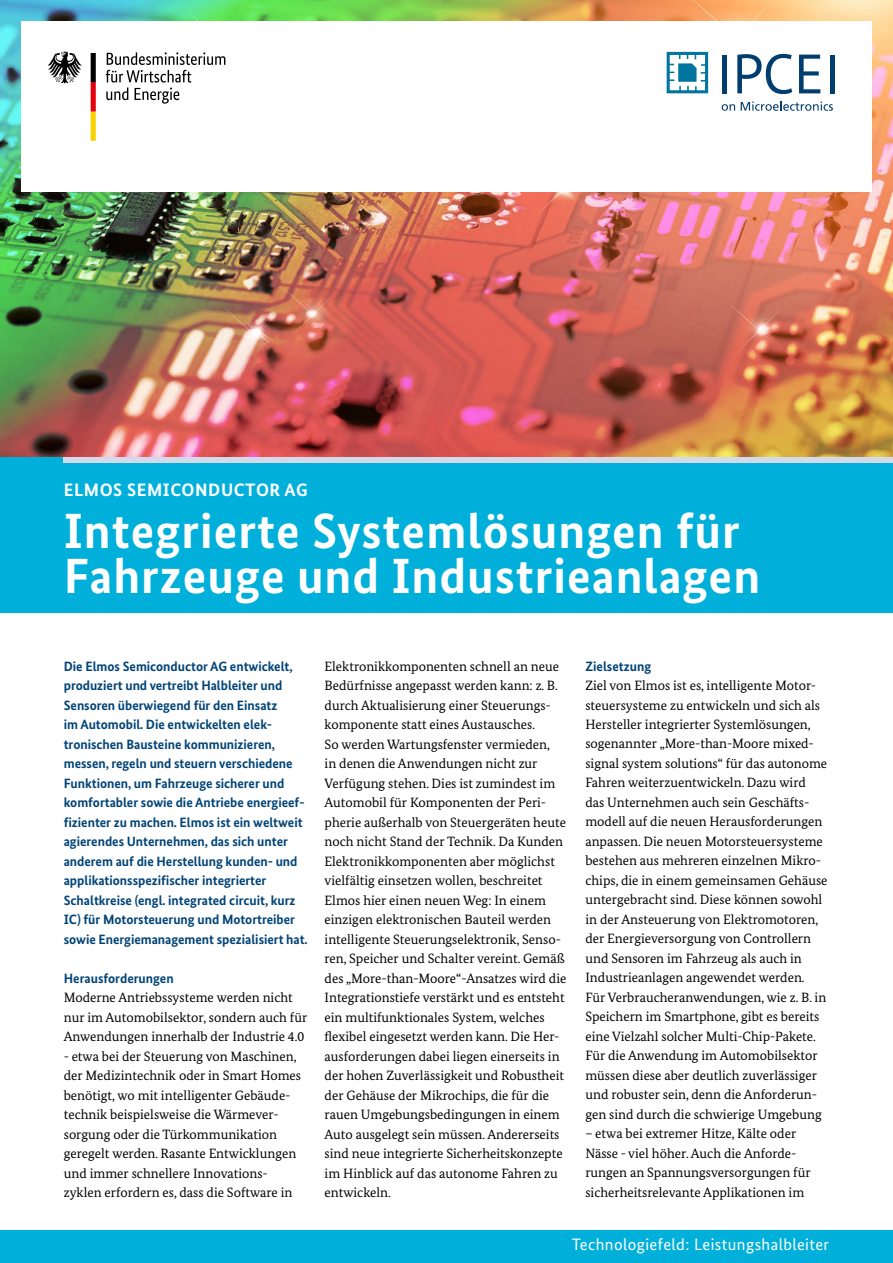
<style>
.page{position:relative;width:893px;height:1263px;background:#fff}
.page>*{position:absolute;margin:0;border:0;box-sizing:border-box;transform-origin:0 0}
.t1{font:700 49.5px/45px "Bundes Sans";letter-spacing:.02em;color:#fff}
.t2{font:700 18px "Bundes Sans";letter-spacing:.03em;color:#fff}
.t3{font:16.5px "Bundes Sans";letter-spacing:.025em;color:#fff}
.t4{font:13.5px/19.5px "Bundes Serif";color:#000}
.t5{font:700 13.5px/19.5px "Bundes Sans";letter-spacing:-.005em;color:#004377}
</style>
<div class="page">
<div style="left:0;top:0;width:893px;height:612px;background:#00b0db"></div>
<img style="left:0;top:0;width:893px;height:456px">
<div style="left:21px;top:21px;width:851px;height:170px;background:#fff"></div>
<div style="left:722px;top:55px;width:5px;height:38px;background:#003e70"></div>
<svg style="left:737px;top:54px;width:55px;height:40px"></svg>
<svg style="left:799px;top:55px;width:21px;height:38px"></svg>
<hr style="left:830px;top:55px;width:4px;height:38px;background:#003e70">
<svg style="left:722px;top:104px;width:13px;height:7px"></svg>
<svg style="left:741px;top:101px;width:92px;height:10px"></svg>
<div style="left:667px;top:52px;width:41px;height:41px;border:3px solid #00759f"></div>
<svg style="left:668px;top:53px;width:39px;height:39px"></svg>
<svg style="left:48px;top:52px;width:34px;height:31px"></svg>
<svg style="left:91px;top:53px;width:5px;height:88px"></svg>
<svg style="left:106px;top:52px;width:119px;height:52px"></svg>
<div style="left:0;top:1230px;width:893px;height:33px;background:#00b0db"></div>
<div style="left:64px;top:457px;width:829px;height:5px;background:#d3dbea"></div>
<h2 class="t2" style="left:64px;top:478px;width:245px">ELMOS SEMICONDUCTOR AG</h2>
<h1 class="t1" style="left:64px;top:508px;width:698px">Integrierte Systemlösungen für<br>Fahrzeuge und Industrieanlagen</h1>
<p class="t5" style="left:64px;top:656px;width:246px">Die Elmos Semiconductor AG entwickelt, produziert und vertreibt Halbleiter und Sensoren überwiegend für den Einsatz<br>im Automobil. Die entwickelten elek&shy;tronischen Bausteine kommunizieren, messen, regeln und steuern verschiedene Funktionen, um Fahrzeuge sicherer und komfortabler sowie die Antriebe energieef&shy;fizienter zu machen. Elmos ist ein weltweit agierendes Unternehmen, das sich unter anderem auf die Herstellung kunden- und applikationsspezifischer integrierter Schaltkreise (engl. integrated circuit, kurz IC) für Motorsteuerung und Motortreiber sowie Energiemanagement spezialisiert hat.</p>
<p class="t5" style="left:64px;top:968px;width:111px">Herausforderungen</p>
<p class="t4" style="left:64px;top:988px;width:245px">Moderne Antriebssysteme werden nicht nur im Automobilsektor, sondern auch für<br>Anwendungen innerhalb der Industrie 4.0</p>
<p class="t4" style="left:64px;top:1046px;width:239px">- etwa bei der Steuerung von Maschinen, der Medizintechnik oder in Smart Homes benötigt, wo mit intelligenter Gebäude&shy;technik beispielsweise die Wärmever&shy;sorgung oder die Türkommunikation geregelt werden. Rasante Entwicklungen und immer schnellere Innovations&shy;zyklen erfordern es, dass die Software in</p>
<p class="t4" style="left:325px;top:656px;width:243px">Elektronikkomponenten schnell an neue Bedürfnisse angepasst werden kann: z. B. durch Aktualisierung einer Steuerungs&shy;komponente statt eines Austausches.<br>So werden Wartungsfenster vermieden,<br>in denen die Anwendungen nicht zur Verfügung stehen. Dies ist zumindest im Automobil für Komponenten der Peri&shy;pherie außerhalb von Steuergeräten heute noch nicht Stand der Technik. Da Kunden Elektronikkomponenten aber möglichst vielfältig einsetzen wollen, beschreitet Elmos hier einen neuen Weg: In einem einzigen elektronischen Bauteil werden intelligente Steuerungselektronik, Senso&shy;ren, Speicher und Schalter vereint. Gemäß des „More-than-Moore“-Ansatzes wird die Integrationstiefe verstärkt und es entsteht ein multifunktionales System, welches flexibel eingesetzt werden kann. Die Her&shy;ausforderungen dabei liegen einerseits in der hohen Zuverlässigkeit und Robustheit der Gehäuse der Mikrochips, die für die rauen Umgebungsbedingungen in einem Auto ausgelegt sein müssen. Andererseits sind neue integrierte Sicherheitskonzepte im Hinblick auf das autonome Fahren zu entwickeln.</p>
<p class="t5" style="left:585px;top:656px;width:67px">Zielsetzung</p>
<p class="t4" style="left:585px;top:675px;width:244px">Ziel von Elmos ist es, intelligente Motor&shy;steuersysteme zu entwickeln und sich als Hersteller integrierter Systemlösungen, sogenannter „More-than-Moore mixed&shy;signal system solutions“ für das autonome Fahren weiterzuentwickeln. Dazu wird das Unternehmen auch sein Geschäfts&shy;modell auf die neuen Herausforderungen anpassen. Die neuen Motorsteuersysteme bestehen aus mehreren einzelnen Mikro&shy;chips, die in einem gemeinsamen Gehäuse untergebracht sind. Diese können sowohl in der Ansteuerung von Elektromotoren, der Energieversorgung von Controllern und Sensoren im Fahrzeug als auch in Industrieanlagen angewendet werden.<br>Für Verbraucheranwendungen, wie z. B. in Speichern im Smartphone, gibt es bereits eine Vielzahl solcher Multi-Chip-Pakete.<br>Für die Anwendung im Automobilsektor müssen diese aber deutlich zuverlässiger und robuster sein, denn die Anforderun&shy;gen sind durch die schwierige Umgebung</p>
<p class="t4" style="left:585px;top:1124px;width:227px">– etwa bei extremer Hitze, Kälte oder Nässe - viel höher. Auch die Anforde&shy;rungen an Spannungsversorgungen für sicherheitsrelevante Applikationen im</p>
<p class="t3" style="left:572px;top:1234px;width:259px">Technologiefeld: Leistungshalbleiter</p>
</div>
